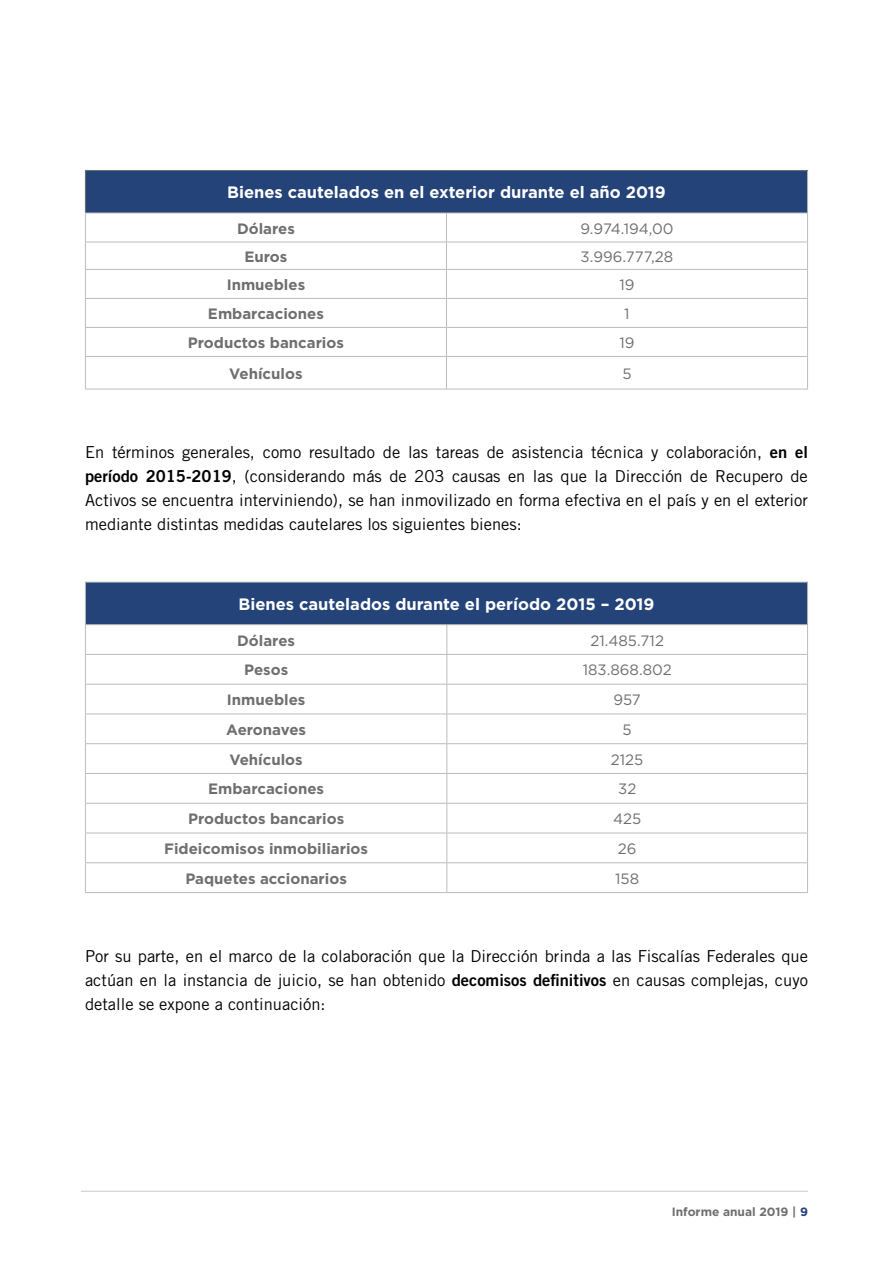
<style>
.page{position:relative;width:893px;height:1263px;background:#fff}
.page>*{position:absolute;margin:0;border:0;box-sizing:border-box;transform-origin:0 0}
.t1{font:16.5px/24px "Trade Gothic LT Std";color:#000;text-align:justify}
.t2{font:700 16.5px "Gotham";color:#fff}
.t3{font:700 15px "Gotham";color:#706f6f}
.t4{font:15px "Gotham";color:#706f6f}
.t5{font:700 12px "Gotham";color:#706f6f}
.s1{font-family:"Trade Gothic LT Std Bd 2"}
.s2{color:#234379}
</style>
<div class="page">
<hr style="left:81px;top:1191px;width:727px;height:1px;background:#c8c8c8">
<div style="left:85px;top:170px;width:722px;height:43px;background:#234379"></div>
<hr style="left:807px;top:171px;width:1px;height:42px;background:#bcbcbc">
<hr style="left:85px;top:171px;width:1px;height:42px;background:#706f6f">
<hr style="left:85px;top:170px;width:361px;height:1px;background:#706f6f">
<hr style="left:446px;top:170px;width:362px;height:1px;background:#706f6f">
<hr style="left:85px;top:213px;width:361px;height:1px;background:#bcbcbc">
<hr style="left:446px;top:213px;width:362px;height:1px;background:#bcbcbc">
<hr style="left:85px;top:242px;width:361px;height:1px;background:#bcbcbc">
<hr style="left:446px;top:242px;width:362px;height:1px;background:#bcbcbc">
<hr style="left:85px;top:269px;width:361px;height:1px;background:#bcbcbc">
<hr style="left:446px;top:269px;width:362px;height:1px;background:#bcbcbc">
<hr style="left:85px;top:298px;width:361px;height:1px;background:#bcbcbc">
<hr style="left:446px;top:298px;width:362px;height:1px;background:#bcbcbc">
<hr style="left:85px;top:327px;width:361px;height:1px;background:#bcbcbc">
<svg style="left:85px;top:213px;width:1px;height:143px"></svg>
<hr style="left:446px;top:327px;width:362px;height:1px;background:#bcbcbc">
<svg style="left:446px;top:213px;width:1px;height:143px"></svg>
<svg style="left:807px;top:213px;width:1px;height:143px"></svg>
<hr style="left:85px;top:356px;width:361px;height:1px;background:#bcbcbc">
<hr style="left:85px;top:357px;width:1px;height:32px;background:#bcbcbc">
<hr style="left:446px;top:356px;width:362px;height:1px;background:#bcbcbc">
<hr style="left:446px;top:357px;width:1px;height:32px;background:#bcbcbc">
<hr style="left:807px;top:357px;width:1px;height:32px;background:#bcbcbc">
<hr style="left:85px;top:389px;width:361px;height:1px;background:#bcbcbc">
<hr style="left:446px;top:389px;width:362px;height:1px;background:#bcbcbc">
<div style="left:85px;top:582px;width:722px;height:43px;background:#234379"></div>
<hr style="left:807px;top:582px;width:1px;height:42px;background:#bcbcbc">
<hr style="left:85px;top:582px;width:362px;height:1px;background:#bcbcbc">
<hr style="left:85px;top:582px;width:1px;height:42px;background:#bcbcbc">
<hr style="left:447px;top:582px;width:361px;height:1px;background:#bcbcbc">
<hr style="left:85px;top:624px;width:362px;height:1px;background:#bcbcbc">
<hr style="left:447px;top:624px;width:361px;height:1px;background:#bcbcbc">
<hr style="left:85px;top:654px;width:362px;height:1px;background:#bcbcbc">
<hr style="left:447px;top:654px;width:361px;height:1px;background:#bcbcbc">
<hr style="left:85px;top:684px;width:362px;height:1px;background:#bcbcbc">
<hr style="left:447px;top:684px;width:361px;height:1px;background:#bcbcbc">
<hr style="left:85px;top:713px;width:362px;height:1px;background:#bcbcbc">
<hr style="left:447px;top:713px;width:361px;height:1px;background:#bcbcbc">
<hr style="left:85px;top:743px;width:362px;height:1px;background:#bcbcbc">
<hr style="left:447px;top:743px;width:361px;height:1px;background:#bcbcbc">
<hr style="left:85px;top:773px;width:362px;height:1px;background:#bcbcbc">
<hr style="left:447px;top:773px;width:361px;height:1px;background:#bcbcbc">
<hr style="left:85px;top:803px;width:362px;height:1px;background:#bcbcbc">
<hr style="left:447px;top:803px;width:361px;height:1px;background:#bcbcbc">
<hr style="left:85px;top:833px;width:362px;height:1px;background:#bcbcbc">
<hr style="left:447px;top:833px;width:361px;height:1px;background:#bcbcbc">
<hr style="left:85px;top:862px;width:362px;height:1px;background:#bcbcbc">
<svg style="left:85px;top:625px;width:1px;height:267px"></svg>
<hr style="left:447px;top:862px;width:361px;height:1px;background:#bcbcbc">
<svg style="left:446px;top:625px;width:1px;height:267px"></svg>
<svg style="left:807px;top:625px;width:1px;height:267px"></svg>
<hr style="left:85px;top:892px;width:362px;height:1px;background:#bcbcbc">
<hr style="left:447px;top:892px;width:361px;height:1px;background:#bcbcbc">
<p class="t2" style="left:227px;top:182px;width:440px">Bienes cautelados en el exterior durante el año 2019</p>
<p class="t3" style="left:237px;top:218px;width:59px">Dólares</p>
<p class="t4" style="left:580px;top:219px;width:95px">9.974.194,00</p>
<p class="t3" style="left:244px;top:246px;width:44px">Euros</p>
<p class="t4" style="left:581px;top:247px;width:94px">3.996.777,28</p>
<p class="t3" style="left:227px;top:275px;width:80px">Inmuebles</p>
<p class="t4" style="left:619px;top:275px;width:17px">19</p>
<p class="t3" style="left:208px;top:304px;width:117px">Embarcaciones</p>
<p class="t4" style="left:624px;top:304px;width:7px">1</p>
<p class="t3" style="left:188px;top:333px;width:158px">Productos bancarios</p>
<p class="t4" style="left:619px;top:333px;width:17px">19</p>
<p class="t3" style="left:229px;top:363px;width:75px">Vehículos</p>
<p class="t4" style="left:622px;top:364px;width:11px">5</p>
<p class="t1" style="left:85px;top:440px;width:724px">En términos generales, como resultado de las tareas de asistencia técnica y colaboración, <span class="s1">en el período 2015-2019</span>, (considerando más de 203 causas en las que la Dirección de Recupero de Activos se encuentra interviniendo), se han inmovilizado en forma efectiva en el país y en el exterior mediante distintas medidas cautelares los siguientes bienes:</p>
<p class="t2" style="left:238px;top:593px;width:418px">Bienes cautelados durante el período 2015 – 2019</p>
<p class="t3" style="left:237px;top:630px;width:59px">Dólares</p>
<p class="t4" style="left:590px;top:631px;width:75px">21.485.712</p>
<p class="t3" style="left:244px;top:660px;width:46px">Pesos</p>
<p class="t4" style="left:583px;top:660px;width:90px">183.868.802</p>
<p class="t3" style="left:227px;top:690px;width:80px">Inmuebles</p>
<p class="t4" style="left:614px;top:690px;width:29px">957</p>
<p class="t3" style="left:226px;top:719px;width:81px">Aeronaves</p>
<p class="t4" style="left:623px;top:720px;width:11px">5</p>
<p class="t3" style="left:230px;top:749px;width:75px">Vehículos</p>
<p class="t4" style="left:611px;top:750px;width:34px">2125</p>
<p class="t3" style="left:208px;top:779px;width:117px">Embarcaciones</p>
<p class="t4" style="left:618px;top:779px;width:20px">32</p>
<p class="t3" style="left:188px;top:809px;width:158px">Productos bancarios</p>
<p class="t4" style="left:613px;top:809px;width:30px">425</p>
<p class="t3" style="left:164px;top:839px;width:205px">Fideicomisos inmobiliarios</p>
<p class="t4" style="left:618px;top:839px;width:20px">26</p>
<p class="t3" style="left:185px;top:868px;width:163px">Paquetes accionarios</p>
<p class="t4" style="left:615px;top:869px;width:25px">158</p>
<p class="t1" style="left:85px;top:944px;width:724px">Por su parte, en el marco de la colaboración que la Dirección brinda a las Fiscalías Federales que actúan en la instancia de juicio, se han obtenido <span class="s1">decomisos definitivos</span> en causas complejas, cuyo detalle se expone a continuación:</p>
<p class="t5" style="left:672px;top:1203px;width:138px">Informe anual 2019 | <span class="s2">9</span></p>
</div>
